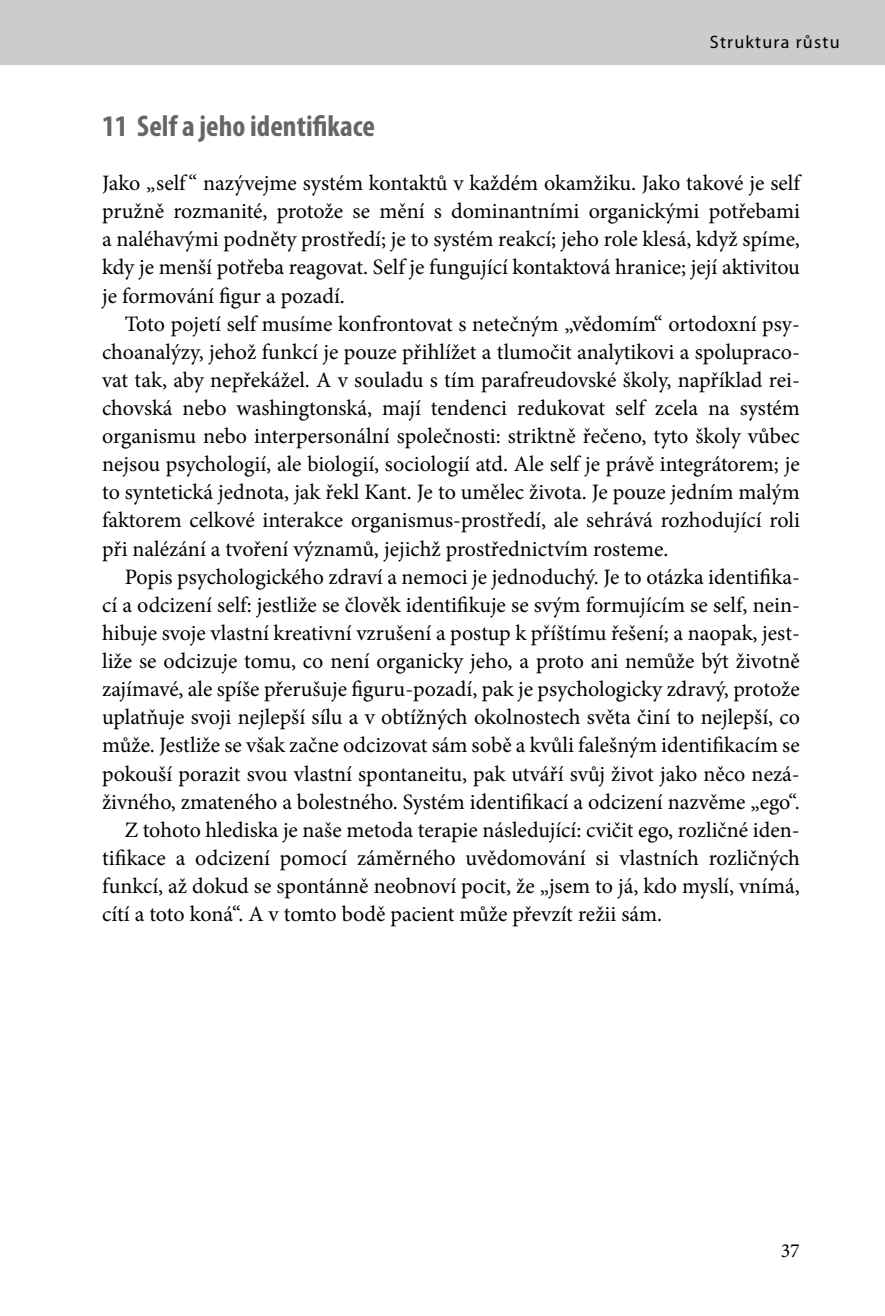
<style>
.page{position:relative;width:885px;height:1316px;background:#fff}
.page>*{position:absolute;margin:0;border:0;box-sizing:border-box;transform-origin:0 0}
.t1{font:700 condensed 30px "Myriad Pro";color:#666}
.t2{font:22px/28.2px "Minion Pro";color:#000;text-align:justify}
.t3{font:20px "Minion Pro";color:#000}
.t4{font:18px "Myriad Pro";letter-spacing:.07em;color:#000}
</style>
<div class="page">
<div style="left:0;top:0;width:884px;height:64px;background:#ccc"></div>
<p class="t4" style="left:709px;top:35px;width:131px">Struktura růstu</p>
<h1 class="t1" style="left:102px;top:115px;width:274px">11 Self a jeho identifikace</h1>
<p class="t2" style="left:102px;top:171px;width:699px">Jako „self “ nazývejme systém kontaktů v každém okamžiku. Jako takové je self pružně rozmanité, protože se mění s dominantními organickými potřebami a naléhavými podněty prostředí; je to systém reakcí; jeho role klesá, když spíme, kdy je menší potřeba reagovat. Self je fungující kontaktová hranice; její aktivitou je formování figur a pozadí.</p>
<p class="t2" style="left:102px;top:311px;width:699px;text-indent:23px">Toto pojetí self musíme konfrontovat s netečným „vědomím“ ortodoxní psy&shy;choanalýzy, jehož funkcí je pouze přihlížet a tlumočit analytikovi a spolupraco&shy;vat tak, aby nepřekážel. A v souladu s tím parafreudovské školy, například rei&shy;chovská nebo washingtonská, mají tendenci redukovat self zcela na systém organismu nebo interpersonální společnosti: striktně řečeno, tyto školy vůbec nejsou psychologií, ale biologií, sociologií atd. Ale self je právě integrátorem; je to syntetická jednota, jak řekl Kant. Je to umělec života. Je pouze jedním malým faktorem celkové interakce organismus-prostředí, ale sehrává rozhodující roli při nalézání a tvoření významů, jejichž prostřednictvím rosteme.</p>
<p class="t2" style="left:125px;top:564px;width:676px">Popis psychologického zdraví a nemoci je jednoduchý. Je to otázka identifika-</p>
<p class="t2" style="left:102px;top:592px;width:699px">cí a odcizení self: jestliže se člověk identifikuje se svým formujícím se self, nein-</p>
<p class="t2" style="left:102px;top:620px;width:699px">hibuje svoje vlastní kreativní vzrušení a postup k příštímu řešení; a naopak, jest-</p>
<p class="t2" style="left:102px;top:648px;width:699px">liže se odcizuje tomu, co není organicky jeho, a proto ani nemůže být životně</p>
<p class="t2" style="left:102px;top:677px;width:699px">zajímavé, ale spíše přerušuje figuru-pozadí, pak je psychologicky zdravý, protože</p>
<p class="t2" style="left:102px;top:705px;width:699px">uplatňuje svoji nejlepší sílu a v obtížných okolnostech světa činí to nejlepší, co</p>
<p class="t2" style="left:102px;top:733px;width:699px">může. Jestliže se však začne odcizovat sám sobě a kvůli falešným identifikacím se</p>
<p class="t2" style="left:102px;top:761px;width:699px">pokouší porazit svou vlastní spontaneitu, pak utváří svůj život jako něco nezá-</p>
<p class="t2" style="left:102px;top:789px;width:699px">živného, zmateného a bolestného. Systém identifikací a odcizení nazvěme „ego“.</p>
<p class="t2" style="left:125px;top:817px;width:676px">Z tohoto hlediska je naše metoda terapie následující: cvičit ego, rozličné iden-</p>
<p class="t2" style="left:102px;top:845px;width:699px">tifikace a odcizení pomocí záměrného uvědomování si vlastních rozličných</p>
<p class="t2" style="left:102px;top:873px;width:699px">funkcí, až dokud se spontánně neobnoví pocit, že „jsem to já, kdo myslí, vnímá,</p>
<p class="t2" style="left:102px;top:901px;width:561px">cítí a toto koná“. A v tomto bodě pacient může převzít režii sám.</p>
<p class="t3" style="left:780px;top:1242px;width:21px">37</p>
</div>
